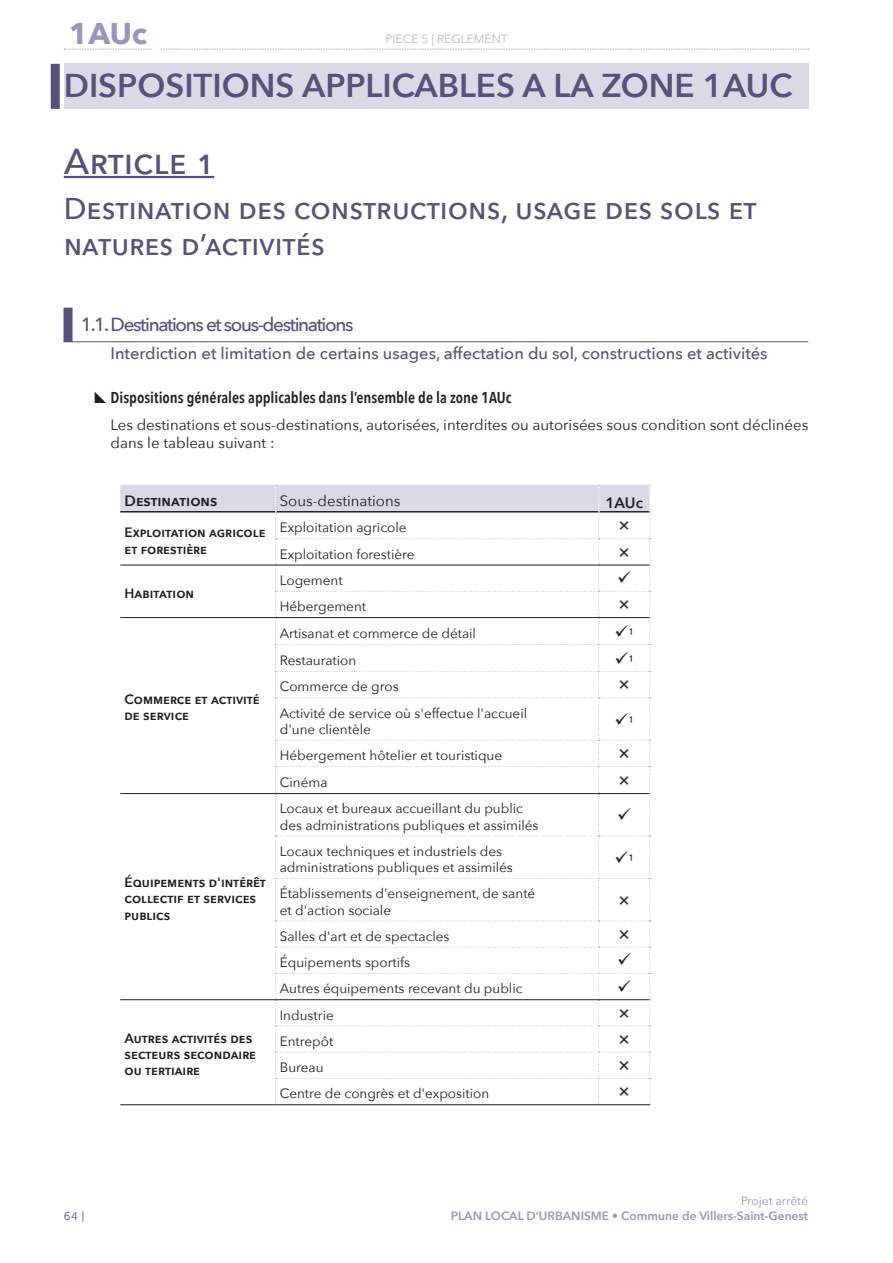
<style>
.page{position:relative;width:893px;height:1263px;background:#fff}
.page>*{position:absolute;margin:0;border:0;box-sizing:border-box;transform-origin:0 0}
.t1{font:500 36px "Avenir Next";color:#59507c}
.t2{font:600 33px "Avenir Next";color:#59507c}
.t3{font:500 30px/36px "Avenir Next";color:#59507c}
.t4{font:700 30px "Avenir Next";color:#9c93be}
.t5{font:500 18.9px "Avenir Next";letter-spacing:-.07em;color:#59507c}
.t6{font:500 16.5px "Avenir Next";color:#59507c}
.t7{font:600 15.75px "Avenir Next Condensed";color:#231f20}
.t8{font:15px/18px "Avenir Next";color:#231f20}
.t9{font:600 15px "Avenir Next";color:#231f20}
.t10{font:13.5px/26.2px "Avenir Next";color:#231f20}
.t11{font:600 13.5px/16.2px "Avenir Next";color:#231f20}
.t12{font:600 12px "Avenir Next";color:#9c93be}
.t13{font:12px "Avenir Next";color:#bab8d2}
.t14{font:12px "Avenir Next";color:#9c93be}
.t15{font:11.25px "Museo Sans 300";color:#59507c}
</style>
<div class="page">
<svg style="left:64px;top:49px;width:745px;height:1px"></svg>
<div style="left:64px;top:64px;width:744px;height:45px;background:#dadae6"></div>
<div style="left:51px;top:64px;width:9px;height:45px;background:#59507c"></div>
<hr style="left:64px;top:176px;width:150px;height:2px;background:#59507c">
<div style="left:64px;top:308px;width:9px;height:34px;background:#59507c"></div>
<hr style="left:64px;top:341px;width:744px;height:1px;background:#59507c">
<div style="left:153px;top:19px;width:7px;height:41px;background:#fff"></div>
<svg style="left:120px;top:485px;width:531px;height:620px"></svg>
<h3 class="t4" style="left:69px;top:8px;width:79px">1AUc</h3>
<p class="t13" style="left:386px;top:28px;width:124px">PIECE 5 | REGLEMENT</p>
<h2 class="t2" style="left:64px;top:57px;width:730px">DISPOSITIONS APPLICABLES A LA ZONE 1AUC</h2>
<h1 class="t1" style="left:64px;top:131px;width:152px">Article 1</h1>
<h3 class="t3" style="left:64px;top:189px;width:691px">Destination des constructions, usage des sols et natures d’activités</h3>
<h3 class="t5" style="left:81px;top:308px;width:274px">1.1. Destinations et sous-destinations</h3>
<p class="t6" style="left:111px;top:339px;width:659px">Interdiction et limitation de certains usages, affectation du sol, constructions et activités</p>
<p class="t7" style="left:111px;top:384px;width:402px">Dispositions générales applicables dans l’ensemble de la zone 1AUc</p>
<p class="t8" style="left:111px;top:415px;width:699px">Les destinations et sous-destinations, autorisées, interdites ou autorisées sous condition sont déclinées dans le tableau suivant :</p>
<p class="t9" style="left:125px;top:488px;width:94px">Destinations</p>
<p class="t8" style="left:280px;top:491px;width:122px">Sous-destinations</p>
<p class="t9" style="left:605px;top:489px;width:39px">1AUc</p>
<p class="t11" style="left:125px;top:524px;width:142px">Exploitation agricole et forestière</p>
<p class="t10" style="left:280px;top:514px;width:136px">Exploitation agricole<br>Exploitation forestière</p>
<p class="t11" style="left:125px;top:585px;width:71px">Habitation</p>
<p class="t10" style="left:280px;top:566px;width:64px">Logement</p>
<p class="t10" style="left:280px;top:593px;width:88px">Hébergement</p>
<p class="t15" style="left:64px;top:1210px;width:22px">64 |</p>
<p class="t11" style="left:125px;top:691px;width:137px">Commerce et activité de service</p>
<p class="t11" style="left:125px;top:874px;width:143px">Équipements d'intérêt collectif et services publics</p>
<p class="t11" style="left:125px;top:1030px;width:133px">Autres activités des secteurs secondaire ou tertiaire</p>
<p class="t10" style="left:280px;top:619px;width:198px">Artisanat et commerce de détail</p>
<p class="t8" style="left:614px;top:624px;width:21px">✓¹</p>
<p class="t10" style="left:280px;top:646px;width:78px">Restauration</p>
<p class="t8" style="left:614px;top:651px;width:21px">✓¹</p>
<p class="t10" style="left:280px;top:673px;width:249px">Commerce de gros<br>Activité de service où s'effectue l'accueil</p>
<p class="t10" style="left:280px;top:715px;width:93px">d'une clientèle</p>
<p class="t8" style="left:614px;top:712px;width:21px">✓¹</p>
<p class="t10" style="left:280px;top:741px;width:224px;line-height:26.7px">Hébergement hôtelier et touristique<br>Cinéma</p>
<p class="t10" style="left:280px;top:800px;width:260px;line-height:16.2px">Locaux et bureaux accueillant du public des administrations publiques et assimilés</p>
<p class="t10" style="left:280px;top:842px;width:235px;line-height:16.2px">Locaux techniques et industriels des administrations publiques et assimilés</p>
<p class="t8" style="left:614px;top:850px;width:21px">✓¹</p>
<p class="t10" style="left:280px;top:885px;width:257px;line-height:16.2px">Établissements d'enseignement, de santé et d'action sociale</p>
<p class="t10" style="left:280px;top:922px;width:171px">Salles d'art et de spectacles<br>Équipements sportifs</p>
<p class="t10" style="left:280px;top:975px;width:244px">Autres équipements recevant du public</p>
<p class="t10" style="left:280px;top:1001px;width:211px">Industrie<br>Entrepôt<br>Bureau<br>Centre de congrès et d'exposition</p>
<p class="t14" style="left:741px;top:1191px;width:68px">Projet arrêté</p>
<p class="t12" style="left:451px;top:1206px;width:359px">PLAN LOCAL D’URBANISME • Commune de Villers-Saint-Genest</p>
</div>
